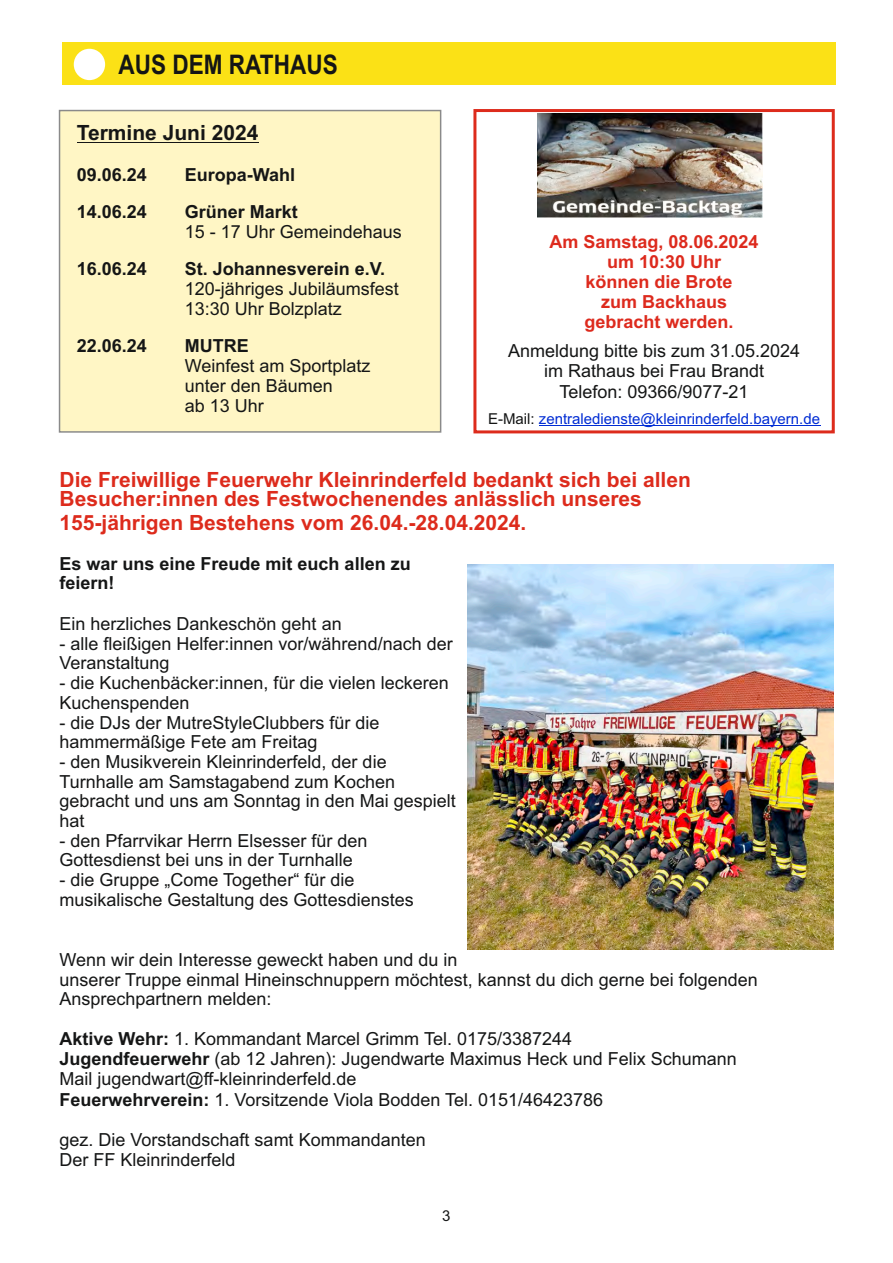
<style>
.page{position:relative;width:893px;height:1263px;background:#fff}
.page>*{position:absolute;margin:0;border:0;box-sizing:border-box;transform-origin:0 0}
.t1{font:700 27px "Arial";color:#141515;scale:.84 1}
.t2{font:700 21px/19.5px "Arial";color:#dd2b1c}
.t3{font:700 21px "Arial";color:#151616}
.t4{font:18px/19.4px "Arial";color:#151616}
.t5{font:700 18px/19.5px "Arial";color:#151616}
.t6{font:18px/20.1px "Arial";color:#141515;text-align:center}
.t7{font:700 18px "Arial";color:#dd2a1d}
.t8{font:15px "Arial";color:#002cd4}
.t9{font:15px "Arial";color:#151616}
.s1{color:#141515}
.s2{font-weight:700}
</style>
<div class="page">
<div style="left:59px;top:110px;width:382px;height:323px;background:#fff6c5"></div>
<div style="left:62px;top:42px;width:774px;height:43px;background:#fbe116"></div>
<div style="left:74px;top:49px;width:31px;height:31px;background:#fff;border-radius:50%"></div>
<hr style="left:539px;top:425px;width:186px;height:1px;background:#002cd4">
<hr style="left:725px;top:425px;width:95px;height:1px;background:#002cd4">
<div style="left:473px;top:109px;width:362px;height:324px;border:3px solid #dd2b1c"></div>
<img style="left:538px;top:114px;width:225px;height:104px">
<hr style="left:77px;top:142px;width:182px;height:1px;background:#151616">
<img style="left:467px;top:565px;width:366px;height:385px">
<h1 class="t1" style="left:118px;top:54px;width:263px">AUS DEM RATHAUS</h1>
<p class="t3" style="left:77px;top:125px;width:183px">Termine Juni 2024</p>
<p class="t5" style="left:77px;top:167px;width:72px">09.06.24</p>
<p class="t5" style="left:185px;top:167px;width:112px">Europa-Wahl</p>
<p class="t5" style="left:77px;top:203px;width:72px">14.06.24</p>
<p class="t5" style="left:185px;top:203px;width:115px">Grüner Markt</p>
<p class="t4" style="left:185px;top:224px;width:219px">15 - 17 Uhr Gemeindehaus</p>
<p class="t5" style="left:77px;top:260px;width:72px">16.06.24</p>
<p class="t5" style="left:185px;top:260px;width:202px">St. Johannesverein e.V.</p>
<p class="t4" style="left:185px;top:280px;width:216px;line-height:20.1px">120-jähriges Jubiläumsfest<br>13:30 Uhr Bolzplatz</p>
<p class="t5" style="left:77px;top:338px;width:72px">22.06.24</p>
<p class="t5" style="left:185px;top:338px;width:65px">MUTRE</p>
<p class="t4" style="left:185px;top:357px;width:187px;line-height:20.1px">Weinfest am Sportplatz unter den Bäumen<br>ab 13 Uhr</p>
<p class="t7" style="left:549px;top:234px;width:211px">Am Samstag, 08.06.2024</p>
<p class="t7" style="left:607px;top:254px;width:116px">um 10:30 Uhr</p>
<p class="t7" style="left:586px;top:275px;width:149px">können die Brote</p>
<p class="t7" style="left:601px;top:295px;width:128px">zum Backhaus</p>
<p class="t7" style="left:585px;top:315px;width:151px">gebracht werden.</p>
<p class="t6" style="left:508px;top:343px;width:294px">Anmeldung bitte bis zum 31.05.2024 im Rathaus bei Frau Brandt<br>Telefon: 09366/9077-21</p>
<p class="t8" style="left:488px;top:413px;width:334px"><span class="s1">E-Mail:</span> zentraledienste@kleinrinderfeld.bayern.de</p>
<p class="t2" style="left:60px;top:472px;width:633px">Die Freiwillige Feuerwehr Kleinrinderfeld bedankt sich bei allen<br>Besucher:innen des Festwochenendes anlässlich unseres</p>
<p class="t2" style="left:60px;top:515px;width:468px">155-jährigen Bestehens vom 26.04.-28.04.2024.</p>
<p class="t5" style="left:60px;top:556px;width:353px">Es war uns eine Freude mit euch allen zu feiern!</p>
<p class="t4" style="left:60px;top:615px;width:284px">Ein herzliches Dankeschön geht an</p>
<p class="t4" style="left:60px;top:635px;width:395px">- alle fleißigen Helfer:innen vor/während/nach der<br>Veranstaltung</p>
<p class="t4" style="left:60px;top:675px;width:391px">- die Kuchenbäcker:innen, für die vielen leckeren<br>Kuchenspenden</p>
<p class="t4" style="left:60px;top:714px;width:322px">- die DJs der MutreStyleClubbers für die hammermäßige Fete am Freitag</p>
<p class="t4" style="left:60px;top:754px;width:398px">- den Musikverein Kleinrinderfeld, der die<br>Turnhalle am Samstagabend zum Kochen gebracht und uns am Sonntag in den Mai gespielt hat</p>
<p class="t4" style="left:60px;top:832px;width:310px">- den Pfarrvikar Herrn Elsesser für den<br>Gottesdienst bei uns in der Turnhalle</p>
<p class="t4" style="left:60px;top:872px;width:356px">- die Gruppe „Come Together“ für die musikalische Gestaltung des Gottesdienstes</p>
<p class="t4" style="left:60px;top:952px;width:700px">Wenn wir dein Interesse geweckt haben und du in<br>unserer Truppe einmal Hineinschnuppern möchtest, kannst du dich gerne bei folgenden<br>Ansprechpartnern melden:</p>
<p class="t4" style="left:60px;top:1030px;width:679px;line-height:20.1px"><span class="s2">Aktive Wehr:</span> 1. Kommandant Marcel Grimm Tel. 0175/3387244<br><span class="s2">Jugendfeuerwehr</span> (ab 12 Jahren): Jugendwarte Maximus Heck und Felix Schumann Mail jugendwart@ff-kleinrinderfeld.de<br><span class="s2">Feuerwehrverein:</span> 1. Vorsitzende Viola Bodden Tel. 0151/46423786</p>
<p class="t4" style="left:60px;top:1131px;width:368px;line-height:20.1px">gez. Die Vorstandschaft samt Kommandanten<br>Der FF Kleinrinderfeld</p>
<p class="t9" style="left:442px;top:1210px;width:10px">3</p>
</div>
